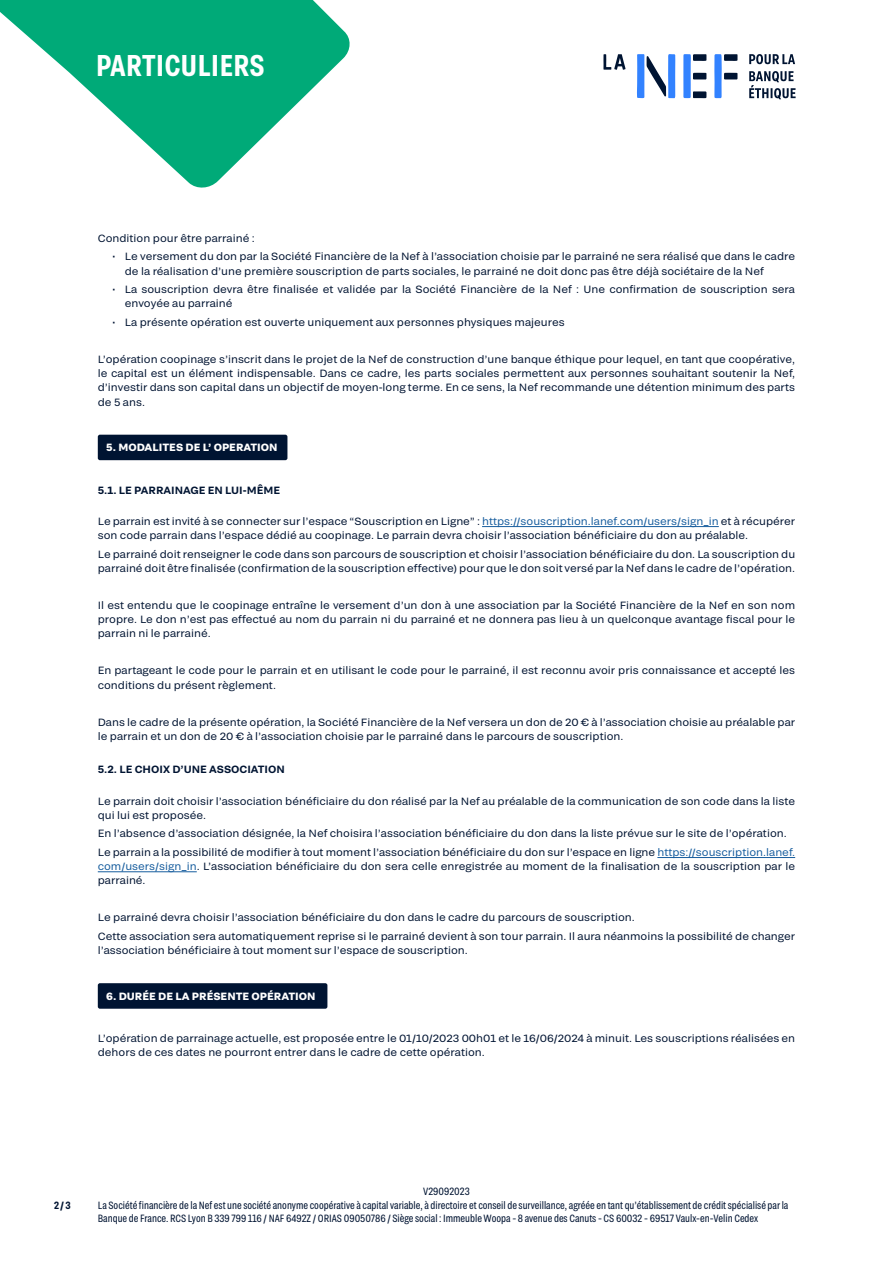
<style>
.page{position:relative;width:893px;height:1263px;background:#fff}
.page>*{position:absolute;margin:0;border:0;box-sizing:border-box;transform-origin:0 0}
.Titre{font:600 30px "Grtsk Zetta";color:#fff}
.Texte_courant_bleu{font:10.5px/14.2px "Grtsk Peta";color:#001432}
.t1{font:10.5px/13.5px "Grtsk Zetta";color:#001432}
.Texte_courant_bleu-2{font:600 10.5px "Grtsk Peta";color:#001432}
.Texte_courant_blanc{font:700 10.5px "Grtsk Peta";color:#fff}
.t2{font:600 10.5px "Grtsk Zetta";color:#001432}
.s1{color:#175d9e}
</style>
<div class="page">
<svg style="left:0;top:0;width:350px;height:188px;fill:#00aa78"></svg>
<hr style="left:482px;top:526px;width:237px;height:1px;background:#175d9e">
<hr style="left:657px;top:857px;width:138px;height:1px;background:#175d9e">
<hr style="left:98px;top:871px;width:99px;height:1px;background:#175d9e">
<div style="left:98px;top:435px;width:189px;height:25px;background:#001432;border-radius:2px"></div>
<div style="left:98px;top:983px;width:229px;height:26px;background:#001432;border-radius:2px"></div>
<svg style="left:749px;top:54px;width:47px;height:45px"></svg>
<svg style="left:603px;top:54px;width:23px;height:16px"></svg>
<svg style="left:683px;top:54px;width:23px;height:44px"></svg>
<svg style="left:714px;top:54px;width:23px;height:44px"></svg>
<svg style="left:637px;top:54px;width:38px;height:44px"></svg>
<p class="Titre" style="left:96px;top:47px;width:171px">PARTICULIERS</p>
<p class="Texte_courant_bleu" style="left:98px;top:231px;width:159px">Condition pour être parrainé :</p>
<p class="Texte_courant_bleu" style="left:125px;top:249px;width:672px;text-indent:-13px">• Le versement du don par la Société Financière de la Nef à l’association choisie par le parrainé ne sera réalisé que dans le cadre de la réalisation d’une première souscription de parts sociales, le parrainé ne doit donc pas être déjà sociétaire de la Nef</p>
<p class="Texte_courant_bleu" style="left:125px;top:282px;width:672px;text-indent:-13px">• La souscription devra être finalisée et validée par la Société Financière de la Nef : Une confirmation de souscription sera envoyée au parrainé</p>
<p class="Texte_courant_bleu" style="left:112px;top:315px;width:454px">• La présente opération est ouverte uniquement aux personnes physiques majeures</p>
<p class="Texte_courant_bleu" style="left:98px;top:352px;width:699px;text-align:justify">L’opération coopinage s’inscrit dans le projet de la Nef de construction d’une banque éthique pour lequel, en tant que coopérative, le capital est un élément indispensable. Dans ce cadre, les parts sociales permettent aux personnes souhaitant soutenir la Nef, d’investir dans son capital dans un objectif de moyen-long terme. En ce sens, la Nef recommande une détention minimum des parts de 5 ans.</p>
<p class="Texte_courant_blanc" style="left:106px;top:441px;width:173px">5. MODALITES DE L’ OPERATION</p>
<p class="Texte_courant_bleu-2" style="left:98px;top:483px;width:184px">5.1. LE PARRAINAGE EN LUI-MÊME</p>
<p class="Texte_courant_bleu" style="left:98px;top:514px;width:699px">Le parrain est invité à se connecter sur l’espace “Souscription en Ligne” : <span class="s1">https://souscription.lanef.com/users/sign_in</span> et à récupérer son code parrain dans l’espace dédié au coopinage. Le parrain devra choisir l’association bénéficiaire du don au préalable.</p>
<p class="Texte_courant_bleu" style="left:98px;top:546px;width:699px">Le parrainé doit renseigner le code dans son parcours de souscription et choisir l’association bénéficiaire du don. La souscription du parrainé doit être finalisée (confirmation de la souscription effective) pour que le don soit versé par la Nef dans le cadre de l’opération.</p>
<p class="Texte_courant_bleu" style="left:98px;top:598px;width:699px;text-align:justify">Il est entendu que le coopinage entraîne le versement d’un don à une association par la Société Financière de la Nef en son nom propre. Le don n’est pas effectué au nom du parrain ni du parrainé et ne donnera pas lieu à un quelconque avantage fiscal pour le parrain ni le parrainé.</p>
<p class="Texte_courant_bleu" style="left:98px;top:663px;width:699px">En partageant le code pour le parrain et en utilisant le code pour le parrainé, il est reconnu avoir pris connaissance et accepté les conditions du présent règlement.</p>
<p class="Texte_courant_bleu" style="left:98px;top:714px;width:699px">Dans le cadre de la présente opération, la Société Financière de la Nef versera un don de 20 € à l’association choisie au préalable par le parrain et un don de 20 € à l’association choisie par le parrainé dans le parcours de souscription.</p>
<p class="Texte_courant_bleu-2" style="left:98px;top:763px;width:189px">5.2. LE CHOIX D’UNE ASSOCIATION</p>
<p class="Texte_courant_bleu" style="left:98px;top:793px;width:699px">Le parrain doit choisir l’association bénéficiaire du don réalisé par la Nef au préalable de la communication de son code dans la liste qui lui est proposée.</p>
<p class="Texte_courant_bleu" style="left:98px;top:826px;width:690px">En l’absence d’association désignée, la Nef choisira l’association bénéficiaire du don dans la liste prévue sur le site de l’opération.</p>
<p class="Texte_courant_bleu" style="left:98px;top:845px;width:699px;text-align:justify">Le parrain a la possibilité de modifier à tout moment l’association bénéficiaire du don sur l’espace en ligne <span class="s1">https://souscription.lanef. com/users/sign_in</span>. L’association bénéficiaire du don sera celle enregistrée au moment de la finalisation de la souscription par le parrainé.</p>
<p class="Texte_courant_bleu" style="left:98px;top:910px;width:538px">Le parrainé devra choisir l’association bénéficiaire du don dans le cadre du parcours de souscription.</p>
<p class="Texte_courant_bleu" style="left:98px;top:929px;width:699px">Cette association sera automatiquement reprise si le parrainé devient à son tour parrain. Il aura néanmoins la possibilité de changer l’association bénéficiaire à tout moment sur l’espace de souscription.</p>
<p class="Texte_courant_blanc" style="left:106px;top:989px;width:211px">6. DURÉE DE LA PRÉSENTE OPÉRATION</p>
<p class="Texte_courant_bleu" style="left:98px;top:1031px;width:699px">L’opération de parrainage actuelle, est proposée entre le 01/10/2023 00h01 et le 16/06/2024 à minuit. Les souscriptions réalisées en dehors de ces dates ne pourront entrer dans le cadre de cette opération.</p>
<p class="t2" style="left:54px;top:1199px;width:18px">2 / 3</p>
<p class="t1" style="left:98px;top:1184px;width:692px;text-indent:325px">V29092023<br>La Société financière de la Nef est une société anonyme coopérative à capital variable, à directoire et conseil de surveillance, agréée en tant qu’établissement de crédit spécialisé par la<br>Banque de France. RCS Lyon B 339 799 116 / NAF 6492Z / ORIAS 09050786 / Siège social : Immeuble Woopa - 8 avenue des Canuts - CS 60032 - 69517 Vaulx-en-Velin Cedex</p>
</div>
